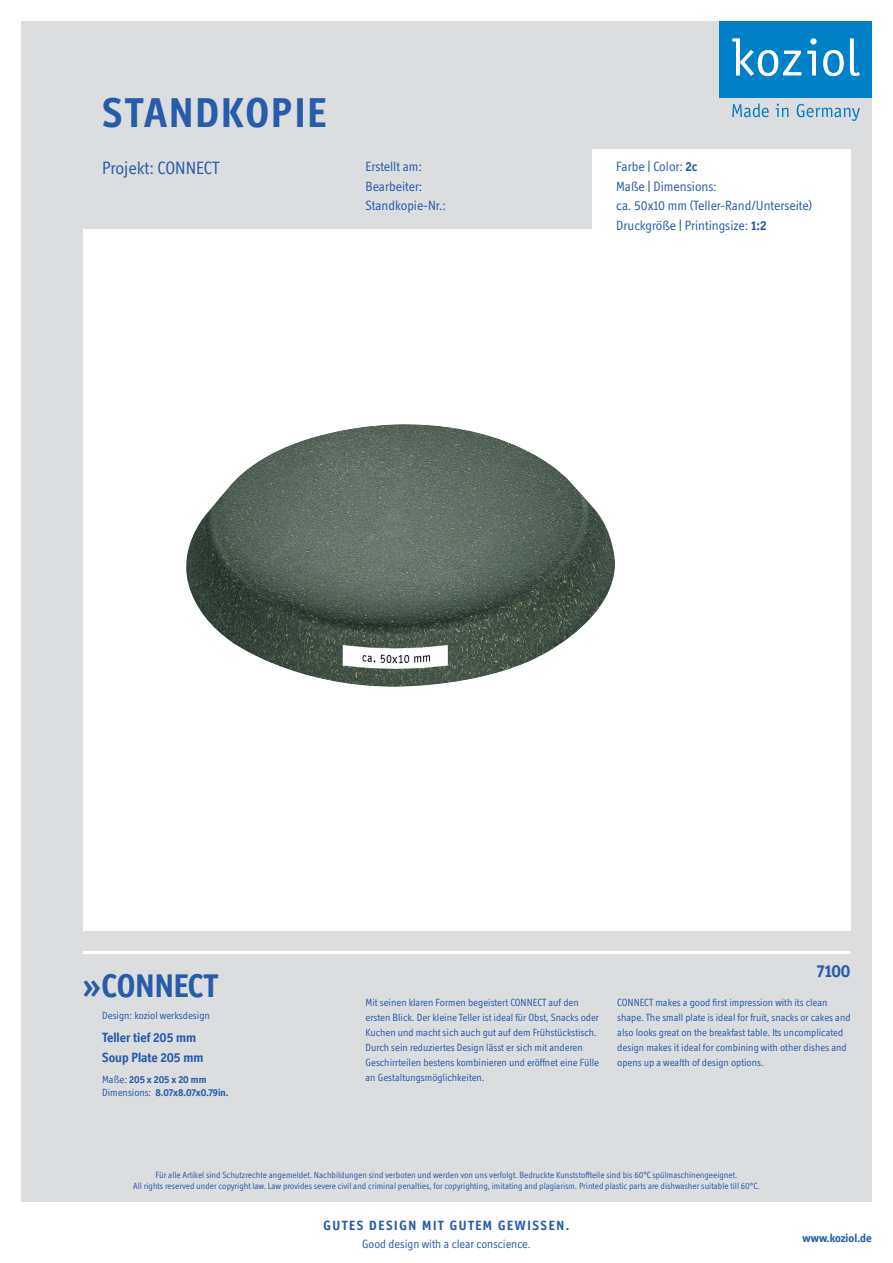
<style>
.page{position:relative;width:893px;height:1263px;background:#fff}
.page>*{position:absolute;margin:0;border:0;box-sizing:border-box;transform-origin:0 0}
.default{font:700 42px "Officina Display ITC Std";letter-spacing:.05em;color:#275caa}
.default-2{font:700 33px "Officina Display ITC Std";color:#275caa}
.default-3{font:18px "Officina Display ITC Std";color:#275caa}
.rechtsbuendig{font:700 18px "Officina Display ITC Std";color:#275caa}
._9p_Absatz13pt{font:13.5px "Officina Display ITC Std";color:#275caa}
._9p_Absatz13pt-2{font:700 13.5px "Officina Display ITC Std";color:#275caa}
.zentriert_12pt_absta{font:700 13.5px "Officina Display ITC Std";letter-spacing:.12em;color:#275caa}
.zentriert_12pt_absta-2{font:12px "Officina Display ITC Std";color:#275caa}
.rechtsbuendig-2{font:700 12px "Officina Display ITC Std";color:#275caa}
._7p_Absatz10pt__1{font:10.5px/15px "Officina Display ITC Std";color:#275caa}
.default-4{font:700 10.5px "Officina Display ITC Std";color:#275caa}
.default-5{font:10.5px "Officina Display ITC Std";color:#275caa}
.zentriert{font:9px "Officina Display ITC Std";color:#275caa}
.s1{font-weight:700}
.s2{font-weight:400}
</style>
<div class="page">
<div style="left:21px;top:21px;width:851px;height:1181px;background:#dcdddf"></div>
<svg style="left:732px;top:103px;width:37px;height:14px"></svg>
<svg style="left:776px;top:104px;width:12px;height:13px"></svg>
<svg style="left:797px;top:104px;width:63px;height:17px"></svg>
<div style="left:719px;top:21px;width:153px;height:76px;background:#0080c7"></div>
<svg style="left:807px;top:51px;width:9px;height:25px"></svg>
<svg style="left:810px;top:38px;width:7px;height:7px"></svg>
<svg style="left:823px;top:50px;width:21px;height:26px"></svg>
<svg style="left:850px;top:38px;width:10px;height:38px"></svg>
<svg style="left:732px;top:38px;width:69px;height:38px"></svg>
<div style="left:592px;top:149px;width:259px;height:85px;background:#fff"></div>
<div style="left:83px;top:230px;width:767px;height:701px;background:#fff"></div>
<img style="left:186px;top:424px;width:429px;height:263px">
<hr style="left:83px;top:951px;width:767px;height:3px;background:#fff">
<p class="default" style="left:102px;top:89px;width:226px">STANDKOPIE</p>
<p class="default-3" style="left:102px;top:158px;width:119px">Projekt: CONNECT</p>
<p class="_9p_Absatz13pt" style="left:366px;top:159px;width:58px">Erstellt am:</p>
<p class="_9p_Absatz13pt" style="left:366px;top:178px;width:58px">Bearbeiter:</p>
<p class="_9p_Absatz13pt" style="left:366px;top:198px;width:82px">Standkopie-Nr.:</p>
<p class="_9p_Absatz13pt" style="left:616px;top:159px;width:83px">Farbe | Color: <span class="s1">2c</span></p>
<p class="_9p_Absatz13pt" style="left:616px;top:178px;width:102px">Maße | Dimensions:</p>
<p class="_9p_Absatz13pt" style="left:616px;top:198px;width:198px">ca. 50x10 mm (Teller-Rand/Unterseite)</p>
<p class="_9p_Absatz13pt" style="left:616px;top:217px;width:152px">Druckgröße | Printingsize: <span class="s1">1:2</span></p>
<p class="default-2" style="left:83px;top:967px;width:137px">»CONNECT</p>
<p class="default-5" style="left:102px;top:1010px;width:109px">Design: koziol werksdesign</p>
<p class="_9p_Absatz13pt-2" style="left:102px;top:1030px;width:95px">Teller tief 205 mm</p>
<p class="_9p_Absatz13pt-2" style="left:102px;top:1049px;width:103px">Soup Plate 205 mm</p>
<p class="default-4" style="left:102px;top:1073px;width:106px"><span class="s2">Maße:</span> 205 x 205 x 20 mm</p>
<p class="default-4" style="left:102px;top:1086px;width:128px"><span class="s2">Dimensions:</span> 8.07x8.07x0.79in.</p>
<p class="rechtsbuendig" style="left:817px;top:960px;width:35px">7100</p>
<p class="_7p_Absatz10pt__1" style="left:366px;top:995px;width:235px">Mit seinen klaren Formen begeistert CONNECT auf den ersten Blick. Der kleine Teller ist ideal für Obst, Snacks oder Kuchen und macht sich auch gut auf dem Frühstückstisch.<br>Durch sein reduziertes Design lässt er sich mit anderen Geschirrteilen bestens kombinieren und eröffnet eine Fülle an Gestaltungsmöglichkeiten.</p>
<p class="_7p_Absatz10pt__1" style="left:617px;top:995px;width:235px">CONNECT makes a good first impression with its clean shape. The small plate is ideal for fruit, snacks or cakes and also looks great on the breakfast table. Its uncomplicated design makes it ideal for combining with other dishes and opens up a wealth of design options.</p>
<p class="zentriert" style="left:156px;top:1170px;width:583px">Für alle Artikel sind Schutzrechte angemeldet. Nachbildungen sind verboten und werden von uns verfolgt. Bedruckte Kunststoffteile sind bis 60°C spülmaschinengeeignet.</p>
<p class="zentriert" style="left:133px;top:1181px;width:628px">All rights reserved under copyright law. Law provides severe civil and criminal penalties, for copyrighting, imitating and plagiarism. Printed plastic parts are dishwasher suitable till 60°C.</p>
<p class="zentriert_12pt_absta" style="left:323px;top:1217px;width:247px">GUTES DESIGN MIT GUTEM GEWISSEN.</p>
<p class="zentriert_12pt_absta-2" style="left:362px;top:1237px;width:170px">Good design with a clear conscience.</p>
<p class="rechtsbuendig-2" style="left:803px;top:1230px;width:71px">www.koziol.de</p>
</div>
